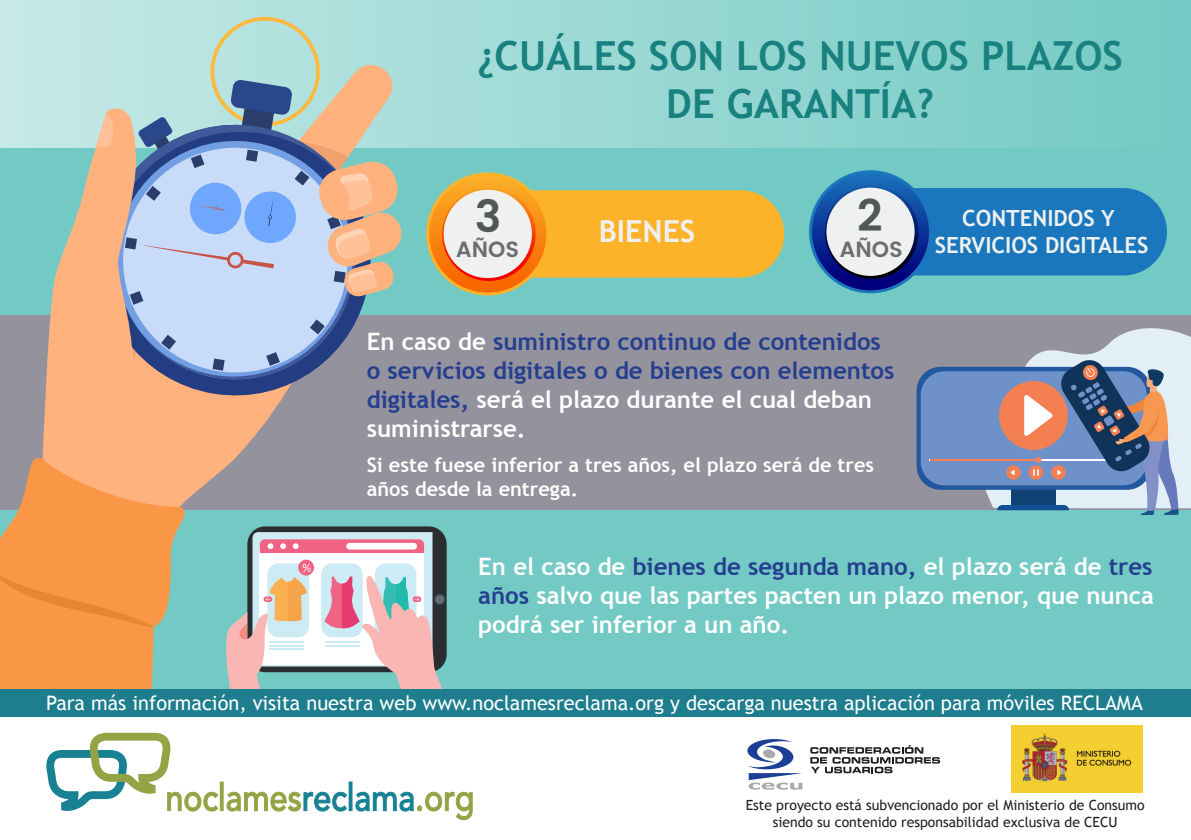
<style>
.page{position:relative;width:1191px;height:840px;background:#fff}
.page>*{position:absolute;margin:0;border:0;box-sizing:border-box;transform-origin:0 0}
.t1{font:600 44.4px "Poppins";color:#545757}
.TIT_1{font:700 40px "Trebuchet MS";color:#19817f}
.t2{font:700 30.4px "Trebuchet MS";color:#eff1f0}
.Mayus_blanco{font:700 24px/28.8px "Trebuchet MS";color:#253f8e}
.Mayus_blanco-2{font:700 24px/28.8px "Trebuchet MS";color:#fff;text-align:justify}
.t3{font:700 22.2px "Trebuchet MS";color:#eff1f0}
.t4{font:600 22px "Poppins";color:#6c6d70}
.t5{font:20px "Trebuchet MS";color:#fff}
.Mayus_blanco-3{font:700 20px/24px "Trebuchet MS";color:#fff}
.t6{font:14px/16.8px "Trebuchet MS";color:#231f20;text-align:center}
.s1{color:#fff}
.s2{color:#253f8e}
</style>
<div class="page">
<svg style="left:747px;top:739px;width:55px;height:50px"></svg>
<svg style="left:810px;top:745px;width:130px;height:27px"></svg>
<div style="left:220px;top:781px;width:3px;height:29px;border:1px solid #93a445"></div>
<svg style="left:226px;top:791px;width:121px;height:20px"></svg>
<div style="left:349px;top:781px;width:3px;height:29px;border:1px solid #188294"></div>
<svg style="left:355px;top:791px;width:118px;height:28px"></svg>
<svg style="left:46px;top:732px;width:172px;height:79px"></svg>
<img style="left:1011px;top:725px;width:131px;height:66px">
<div style="left:0;top:688px;width:1191px;height:28px;background:#1e7e8e"></div>
<div style="left:0;top:0;width:1191px;height:688px;background:#73cac4"></div>
<div style="left:0;top:315px;width:1191px;height:194px;background:#93929d"></div>
<div style="left:0;top:0;width:1191px;height:147px;background:linear-gradient(to right,#c6e9e7,#73cac4)"></div>
<svg style="left:43px;top:108px;width:271px;height:402px"></svg>
<svg style="left:0;top:453px;width:193px;height:235px;background:#e69f5e"></svg>
<svg style="left:58px;top:13px;width:346px;height:396px;background:#b6bcc0"></svg>
<div style="left:438px;top:190px;width:346px;height:87px;background:#fcb32a;border-radius:44px"></div>
<svg style="left:426px;top:172px;width:123px;height:123px"></svg>
<div style="left:429px;top:175px;width:117px;height:117px;background:linear-gradient(to bottom,#fbb028,#f86000);border-radius:59px"></div>
<svg style="left:442px;top:187px;width:94px;height:94px"></svg>
<div style="left:444px;top:190px;width:88px;height:88px;background:#eff1f0;border-radius:50%"></div>
<div style="left:821px;top:188px;width:346px;height:87px;background:#1b77bd;border-radius:44px"></div>
<svg style="left:809px;top:170px;width:123px;height:123px"></svg>
<div style="left:812px;top:173px;width:117px;height:117px;background:linear-gradient(to bottom,#1972ba,#000075);border-radius:58px"></div>
<svg style="left:825px;top:185px;width:93px;height:94px"></svg>
<div style="left:826px;top:187px;width:88px;height:89px;background:#eff1f0;border-radius:50%"></div>
<svg style="left:956px;top:328px;width:235px;height:180px"></svg>
<div style="left:916px;top:366px;width:234px;height:123px;background:#23589e;border-radius:24px"></div>
<div style="left:920px;top:371px;width:226px;height:114px;background:#6e91ca;border-radius:24px"></div>
<hr style="left:929px;top:458px;width:110px;height:2px;background:#f48051">
<svg style="left:997px;top:357px;width:182px;height:157px"></svg>
<div style="left:247px;top:526px;width:199px;height:145px;background:#2a2e31;border-radius:18px"></div>
<svg style="left:226px;top:532px;width:218px;height:156px"></svg>
<p class="TIT_1" style="left:477px;top:31px;width:647px">¿CUÁLES SON LOS NUEVOS PLAZOS</p>
<p class="TIT_1" style="left:666px;top:79px;width:269px">DE GARANTÍA?</p>
<p class="t1" style="left:475px;top:183px;width:28px">3</p>
<p class="t3" style="left:962px;top:204px;width:154px">CONTENIDOS Y</p>
<p class="t4" style="left:456px;top:233px;width:64px">AÑOS</p>
<p class="t3" style="left:934px;top:230px;width:215px">SERVICIOS DIGITALES</p>
<p class="t1" style="left:857px;top:182px;width:27px">2</p>
<p class="t4" style="left:840px;top:232px;width:64px">AÑOS</p>
<p class="t2" style="left:599px;top:212px;width:98px">BIENES</p>
<p class="Mayus_blanco" style="left:367px;top:327px;width:529px"><span class="s1">En caso de</span> suministro continuo de contenidos o servicios digitales o de bienes con elementos digitales, <span class="s1">será el plazo durante el cual deban suministrarse.</span></p>
<p class="Mayus_blanco-3" style="left:367px;top:452px;width:509px">Si este fuese inferior a tres años, el plazo será de tres años desde la entrega.</p>
<p class="Mayus_blanco-2" style="left:478px;top:552px;width:677px">En el caso de <span class="s2">bienes de segunda mano,</span> el plazo será de <span class="s2">tres años</span> salvo que las partes pacten un plazo menor, que nunca podrá ser inferior a un año.</p>
<p class="t5" style="left:46px;top:691px;width:1098px">Para más información, visita nuestra web www.noclamesreclama.org y descarga nuestra aplicación para móviles RECLAMA</p>
<p class="t6" style="left:745px;top:796px;width:400px">Este proyecto está subvencionado por el Ministerio de Consumo siendo su contenido responsabilidad exclusiva de CECU</p>
</div>
